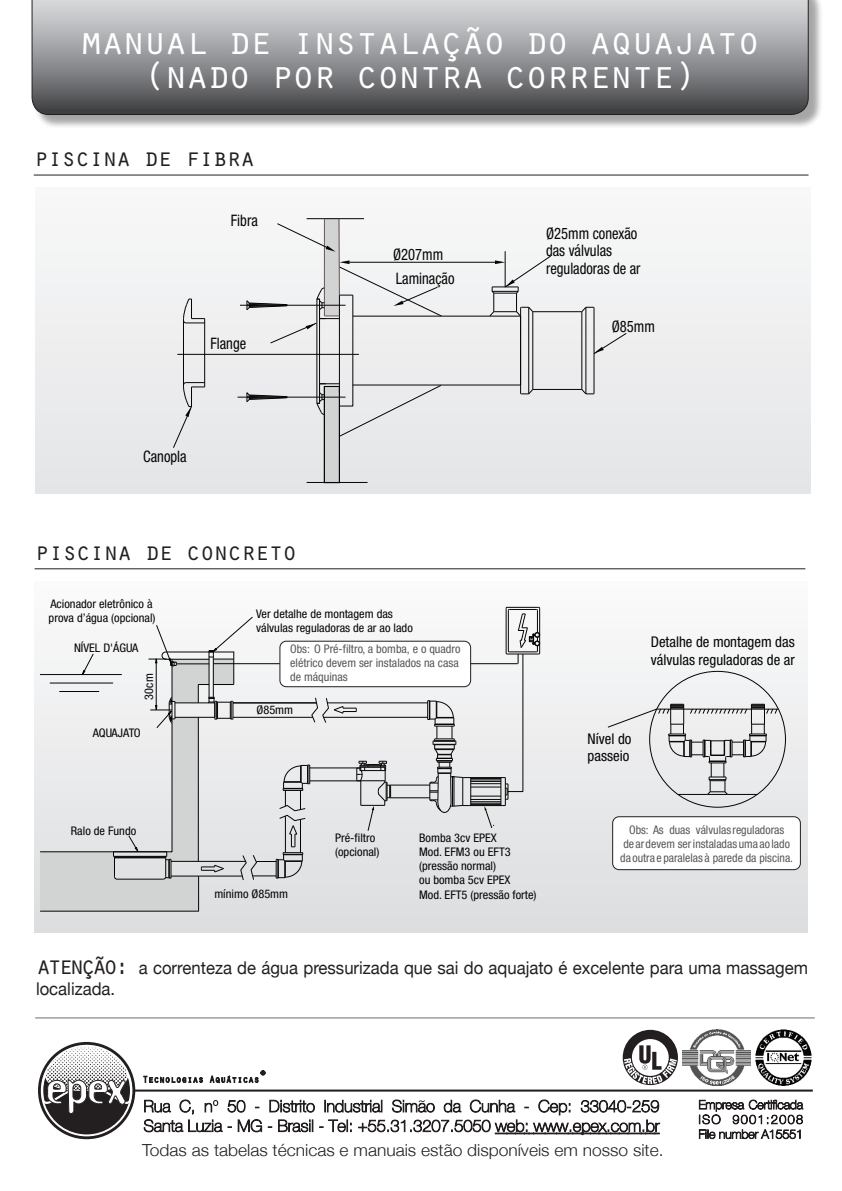
<style>
.page{position:relative;width:842px;height:1191px;background:#fff}
.page>*{position:absolute;margin:0;border:0;box-sizing:border-box;transform-origin:0 0}
.Nome_Manual{font:40px/34px "Orator Std";letter-spacing:-.07em;color:#fff;text-align:center}
.Título{font:26px "Orator Std";letter-spacing:-.06em;color:#231f20}
.Miolo{font:17.6px/21.4px "Helvetica Neue";color:#231f20;scale:.95 1}
.t1{font:300 16.6px "Helvetica Neue";color:#231f20;scale:1.05 1}
.t2{font:condensed 15.8px/17.4px "Helvetica Neue";color:#050504;scale:.92 1}
.t3{font:condensed 14.8px/17.8px "Helvetica Neue";color:#040503}
.t4{font:condensed 11.8px/14.2px "Helvetica Neue";color:#040503;scale:1.05 1}
.t5{font:condensed 11.8px/14.2px "Helvetica Neue";color:#57585a}
.t6{font:condensed 11.8px "Helvetica Neue";letter-spacing:-.02em;color:#040503;scale:1.05 1}
.s1{font-family:"Orator Std";font-size:26px}
</style>
<div class="page">
<hr style="left:35px;top:568px;width:770px;height:1px;background:#231f20">
<hr style="left:135px;top:1089px;width:678px;height:2px;background:#231f20">
<svg style="left:699px;top:1099px;width:104px;height:40px"></svg>
<img style="left:756px;top:1029px;width:56px;height:56px">
<img style="left:683px;top:1029px;width:68px;height:56px">
<svg style="left:38px;top:1029px;width:640px;height:110px"></svg>
<hr style="left:35px;top:1017px;width:780px;height:1px;background:#6c6d70">
<div style="left:34px;top:0;width:789px;height:129px;background:#231f20;opacity:.4"></div>
<svg style="left:32px;top:0;width:776px;height:115px;background:#909194"></svg>
<hr style="left:34px;top:174px;width:774px;height:1px;background:#231f20">
<div style="left:35px;top:581px;width:773px;height:351px;background:linear-gradient(to bottom,#fafafa,#d9dadd)"></div>
<div style="left:613px;top:816px;width:187px;height:53px;background:#fff;border-radius:6px"></div>
<div style="left:612px;top:816px;width:188px;height:53px;border:1px solid #231f20;border-radius:6px"></div>
<hr style="left:471px;top:786px;width:30px;height:1px;background:#040503">
<hr style="left:471px;top:783px;width:30px;height:1px;background:#040503">
<hr style="left:471px;top:781px;width:30px;height:1px;background:#040503">
<hr style="left:471px;top:779px;width:30px;height:1px;background:#040503">
<hr style="left:471px;top:778px;width:30px;height:1px;background:#040503">
<hr style="left:463px;top:777px;width:42px;height:1px;background:#040503">
<hr style="left:471px;top:804px;width:30px;height:1px;background:#040503">
<hr style="left:471px;top:803px;width:30px;height:1px;background:#040503">
<hr style="left:471px;top:801px;width:30px;height:1px;background:#040503">
<hr style="left:471px;top:799px;width:30px;height:1px;background:#040503">
<hr style="left:471px;top:795px;width:30px;height:1px;background:#040503">
<hr style="left:463px;top:805px;width:42px;height:1px;background:#040503">
<svg style="left:470px;top:777px;width:1px;height:28px"></svg>
<svg style="left:427px;top:700px;width:36px;height:113px;background:#bfc0c0"></svg>
<hr style="left:390px;top:784px;width:40px;height:1px;background:#040503">
<hr style="left:390px;top:797px;width:40px;height:1px;background:#040503">
<hr style="left:327px;top:702px;width:101px;height:1px;background:#040503">
<hr style="left:323px;top:717px;width:105px;height:1px;background:#040503">
<svg style="left:500px;top:606px;width:40px;height:199px"></svg>
<svg style="left:484px;top:806px;width:10px;height:23px"></svg>
<hr style="left:213px;top:663px;width:305px;height:1px;background:#040503">
<svg style="left:39px;top:616px;width:352px;height:295px"></svg>
<hr style="left:174px;top:665px;width:3px;height:19px;background:#d2d3d3">
<div style="left:280px;top:641px;width:191px;height:45px;background:#fff;border-radius:6px"></div>
<div style="left:280px;top:641px;width:191px;height:46px;border:1px solid #231f20;border-radius:6px"></div>
<svg style="left:607px;top:704px;width:171px;height:91px"></svg>
<div style="left:35px;top:187px;width:775px;height:306px;background:#eeeeef"></div>
<div style="left:324px;top:386px;width:15px;height:97px;background:#d2d3d3"></div>
<div style="left:324px;top:218px;width:15px;height:98px;background:#d2d3d3"></div>
<hr style="left:353px;top:384px;width:168px;height:1px;background:#050504">
<hr style="left:339px;top:448px;width:1px;height:34px;background:#050504">
<hr style="left:307px;top:482px;width:61px;height:1px;background:#050504">
<hr style="left:353px;top:316px;width:137px;height:1px;background:#050504">
<hr style="left:183px;top:318px;width:1px;height:69px;background:#050504">
<hr style="left:339px;top:295px;width:1px;height:111px;background:#050504">
<hr style="left:352px;top:316px;width:1px;height:69px;background:#050504">
<hr style="left:307px;top:218px;width:57px;height:1px;background:#050504">
<hr style="left:339px;top:406px;width:1px;height:42px;background:#050504">
<hr style="left:240px;top:305px;width:105px;height:1px;background:#050504">
<svg style="left:246px;top:392px;width:42px;height:10px"></svg>
<hr style="left:238px;top:397px;width:107px;height:1px;background:#050504">
<svg style="left:316px;top:383px;width:126px;height:54px"></svg>
<svg style="left:183px;top:298px;width:21px;height:26px"></svg>
<hr style="left:316px;top:299px;width:1px;height:104px;background:#050504">
<hr style="left:319px;top:318px;width:1px;height:66px;background:#050504">
<hr style="left:204px;top:318px;width:1px;height:69px;background:#050504">
<hr style="left:177px;top:354px;width:182px;height:1px;background:#050504">
<hr style="left:520px;top:308px;width:1px;height:85px;background:#050504">
<hr style="left:528px;top:307px;width:1px;height:87px;background:#050504">
<hr style="left:585px;top:307px;width:1px;height:87px;background:#050504">
<hr style="left:594px;top:308px;width:1px;height:85px;background:#050504">
<hr style="left:533px;top:311px;width:49px;height:1px;background:#050504">
<hr style="left:533px;top:389px;width:49px;height:1px;background:#050504">
<hr style="left:532px;top:312px;width:1px;height:77px;background:#050504">
<hr style="left:581px;top:312px;width:1px;height:77px;background:#050504">
<svg style="left:520px;top:388px;width:14px;height:7px"></svg>
<hr style="left:505px;top:251px;width:1px;height:36px;background:#050504">
<hr style="left:338px;top:219px;width:2px;height:76px;background:#6e5756">
<hr style="left:350px;top:262px;width:145px;height:1px;background:#050504">
<svg style="left:581px;top:306px;width:14px;height:7px"></svg>
<svg style="left:581px;top:388px;width:14px;height:7px"></svg>
<hr style="left:324px;top:219px;width:1px;height:69px;background:#6e5756">
<hr style="left:324px;top:414px;width:1px;height:68px;background:#050504">
<svg style="left:277px;top:223px;width:59px;height:29px"></svg>
<svg style="left:173px;top:382px;width:32px;height:66px"></svg>
<svg style="left:593px;top:332px;width:34px;height:23px"></svg>
<svg style="left:489px;top:255px;width:63px;height:62px"></svg>
<svg style="left:246px;top:260px;width:196px;height:84px"></svg>
<p class="Nome_Manual" style="left:80px;top:22px;width:683px">manual de instalação do aquajato (nado por contra corrente)</p>
<p class="Título" style="left:34px;top:139px;width:223px">piscina de fibra</p>
<p class="t2" style="left:231px;top:212px;width:31px">Fibra</p>
<p class="t2" style="left:210px;top:335px;width:40px">Flange</p>
<p class="t2" style="left:393px;top:245px;width:56px">Ø207mm</p>
<p class="t2" style="left:396px;top:269px;width:65px">Laminação</p>
<p class="t2" style="left:546px;top:224px;width:104px">Ø25mm conexão das válvulas reguladoras de ar</p>
<p class="t2" style="left:612px;top:317px;width:48px">Ø85mm</p>
<p class="t2" style="left:143px;top:448px;width:49px">Canopla</p>
<p class="Título" style="left:35px;top:533px;width:264px">piscina de concreto</p>
<p class="t4" style="left:49px;top:596px;width:103px">Acionador eletrônico à prova d’água (opcional)</p>
<p class="t4" style="left:74px;top:641px;width:63px">NÍVEL D'ÁGUA</p>
<p class="t4" style="left:142px;top:700px;width:26px;rotate:-91deg">30cm</p>
<p class="t6" style="left:93px;top:725px;width:47px">AQUAJATO</p>
<p class="t4" style="left:71px;top:823px;width:64px">Ralo de Fundo</p>
<p class="t4" style="left:256px;top:607px;width:151px">Ver detalhe de montagem das válvulas reguladoras de ar ao lado</p>
<p class="t5" style="left:290px;top:641px;width:172px">Obs: O Pré-filtro, a bomba, e o quadro elétrico devem ser instalados na casa de máquinas</p>
<p class="t4" style="left:256px;top:702px;width:36px">Ø85mm</p>
<p class="t4" style="left:214px;top:886px;width:72px">mínimo Ø85mm</p>
<p class="t4" style="left:335px;top:830px;width:44px">Pré-filtro (opcional)</p>
<p class="t4" style="left:419px;top:830px;width:113px">Bomba 3cv EPEX<br>Mod. EFM3 ou EFT3 (pressão normal)<br>ou bomba 5cv EPEX<br>Mod. EFT5 (pressão forte)</p>
<p class="t3" style="left:651px;top:633px;width:145px">Detalhe de montagem das</p>
<p class="t3" style="left:651px;top:650px;width:145px">válvulas reguladoras de ar</p>
<p class="t3" style="left:588px;top:729px;width:45px">Nível do passeio</p>
<p class="t5" style="left:620px;top:822px;width:174px;text-align:center">Obs: As duas válvulas reguladoras<br>de ardevem serinstaladas uma ao lado da outrae paralelas à parede da piscina.</p>
<p class="Miolo" style="left:36px;top:956px;width:814px"><span class="s1">atenção:</span> a correnteza de água pressurizada que sai do aquajato é excelente para uma massagem localizada.</p>
<p class="t1" style="left:142px;top:1139px;width:498px">Todas as tabelas técnicas e manuais estão disponíveis em nosso site.</p>
</div>
